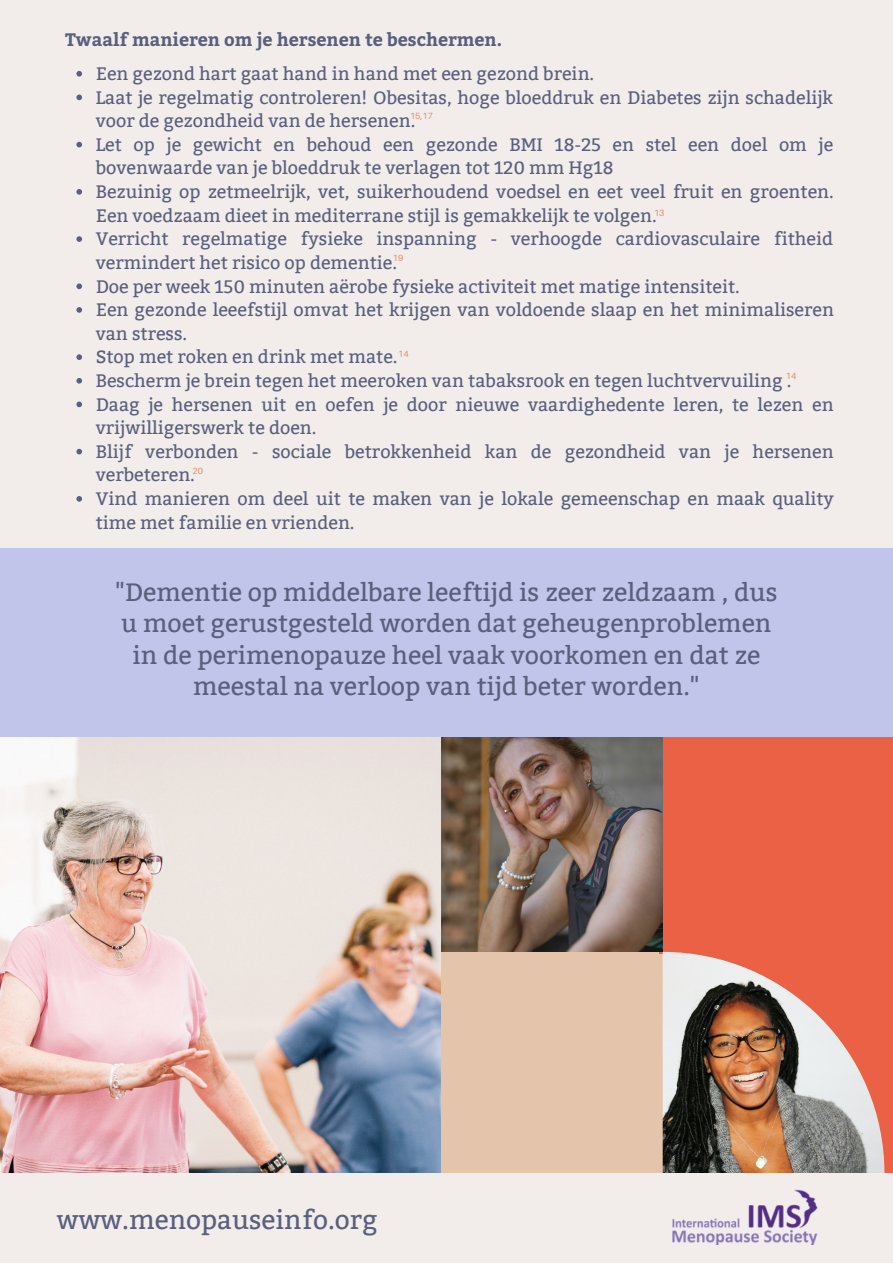
<style>
.page{position:relative;width:893px;height:1264px;background:#fff}
.page>*{position:absolute;margin:0;border:0;box-sizing:border-box;transform-origin:0 0}
.t1{font:26.25px "Bitter";color:#5a5f7d}
.t2{font:24.9px/31.5px "Bitter";color:#5a5f7d;text-align:center}
.t3{font:18px/23.5px "Bitter";color:#5a5f7d}
.t4{font:700 18px "Bitter";color:#5a5f7d}
.t5{font:9px "Aileron";color:#ea8968}
</style>
<div class="page">
<div style="left:0;top:0;width:892px;height:1262px;background:#f2edeb"></div>
<svg style="left:76px;top:71px;width:6px;height:6px"></svg>
<svg style="left:76px;top:95px;width:6px;height:5px"></svg>
<svg style="left:76px;top:142px;width:6px;height:5px"></svg>
<svg style="left:76px;top:189px;width:6px;height:6px"></svg>
<svg style="left:76px;top:236px;width:6px;height:6px"></svg>
<svg style="left:76px;top:283px;width:6px;height:6px"></svg>
<svg style="left:76px;top:307px;width:6px;height:6px"></svg>
<svg style="left:76px;top:354px;width:6px;height:6px"></svg>
<svg style="left:76px;top:378px;width:6px;height:5px"></svg>
<svg style="left:76px;top:401px;width:6px;height:6px"></svg>
<svg style="left:76px;top:449px;width:6px;height:5px"></svg>
<svg style="left:76px;top:496px;width:6px;height:5px"></svg>
<div style="left:439px;top:951px;width:225px;height:223px;background:#e4c5ab"></div>
<div style="left:659px;top:733px;width:233px;height:221px;background:#ea6146"></div>
<div style="left:662px;top:953px;width:230px;height:221px;background:#ea6146"></div>
<img style="left:441px;top:736px;width:221px;height:215px">
<img style="left:0;top:736px;width:441px;height:437px">
<div style="left:0;top:547px;width:892px;height:189px;background:#c0c5e9"></div>
<img style="left:662px;top:951px;width:222px;height:222px">
<div style="left:0;top:1173px;width:892px;height:89px;background:#f2edeb"></div>
<img style="left:672px;top:1189px;width:146px;height:55px">
<p class="t4" style="left:65px;top:27px;width:438px">Twaalf manieren om je hersenen te beschermen.</p>
<p class="t3" style="left:96px;top:62px;width:739px">Een gezond hart gaat hand in hand met een gezond brein.<br>Laat je regelmatig controleren! Obesitas, hoge bloeddruk en Diabetes zijn schadelijk voor de gezondheid van de hersenen.<br>Let op je gewicht en behoud een gezonde BMI 18-25 en stel een doel om je bovenwaarde van je bloeddruk te verlagen tot 120 mm Hg18<br>Bezuinig op zetmeelrijk, vet, suikerhoudend voedsel en eet veel fruit en groenten.<br>Een voedzaam dieet in mediterrane stijl is gemakkelijk te volgen.<br>Verricht regelmatige fysieke inspanning - verhoogde cardiovasculaire fitheid vermindert het risico op dementie.<br>Doe per week 150 minuten aërobe fysieke activiteit met matige intensiteit.<br>Een gezonde leeefstijl omvat het krijgen van voldoende slaap en het minimaliseren van stress.<br>Stop met roken en drink met mate.<br>Bescherm je brein tegen het meeroken van tabaksrook en tegen luchtvervuiling .<br>Daag je hersenen uit en oefen je door nieuwe vaardighedente leren, te lezen en vrijwilligerswerk te doen.<br>Blijf verbonden - sociale betrokkenheid kan de gezondheid van je hersenen verbeteren.<br>Vind manieren om deel uit te maken van je lokale gemeenschap en maak quality time met familie en vrienden.</p>
<p class="t5" style="left:410px;top:110px;width:24px">15,17</p>
<p class="t5" style="left:654px;top:207px;width:12px">13</p>
<p class="t5" style="left:393px;top:252px;width:12px">19</p>
<p class="t5" style="left:398px;top:348px;width:12px">14</p>
<p class="t5" style="left:785px;top:370px;width:12px">14</p>
<p class="t5" style="left:193px;top:466px;width:12px">20</p>
<h2 class="t2" style="left:115px;top:576px;width:663px">"Dementie op middelbare leeftijd is zeer zeldzaam , dus u moet gerustgesteld worden dat geheugenproblemen in de perimenopauze heel vaak voorkomen en dat ze meestal na verloop van tijd beter worden."</h2>
<h1 class="t1" style="left:57px;top:1204px;width:322px">www.menopauseinfo.org</h1>
</div>
